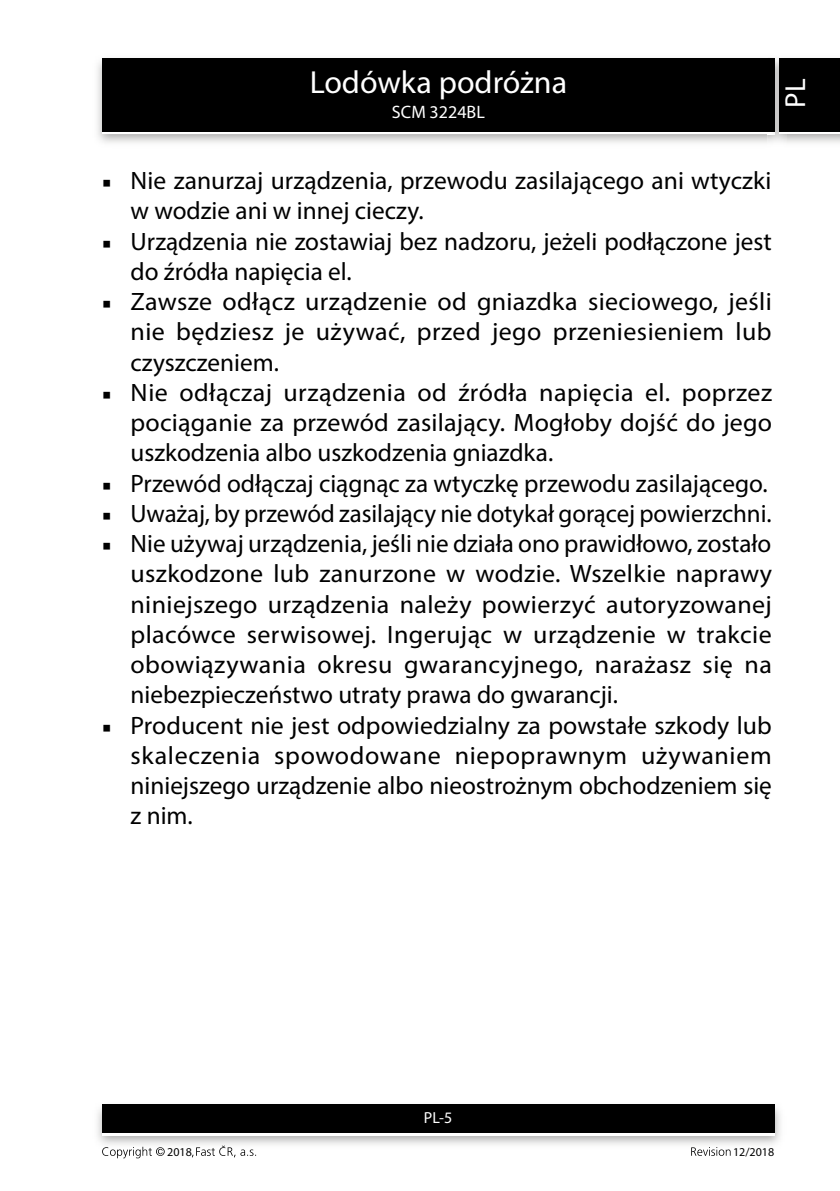
<style>
.page{position:relative;width:840px;height:1191px;background:#fff}
.page>*{position:absolute;margin:0;border:0;box-sizing:border-box;transform-origin:0 0}
.t1{font:32px "Myriad Pro";color:#fff}
.t2{font:29px "Myriad Pro";color:#fff}
.t3{font:25.2px/30.2px "Myriad Pro";color:#000;text-align:justify}
.t4{font:18px "Myriad Pro";color:#fff}
.t5{font:16px "Myriad Pro";color:#fff}
.t6{font:12px "Myriad Pro";color:#000}
.s1{font-family:"Minion Pro";font-size:23px}
</style>
<div class="page">
<div style="left:102px;top:61px;width:672px;height:73px;background:linear-gradient(to right,#000,#000)"></div>
<div style="left:102px;top:58px;width:672px;height:73px;background:#000"></div>
<img style="left:97px;top:1104px;width:684px;height:41px">
<div style="left:102px;top:1107px;width:672px;height:28px;background:linear-gradient(to right,#fff,#fff)"></div>
<div style="left:102px;top:1104px;width:672px;height:28px;background:#000"></div>
<img style="left:767px;top:56px;width:18px;height:89px">
<svg style="left:767px;top:131px;width:7px;height:3px"></svg>
<img style="left:767px;top:58px;width:7px;height:3px">
<img style="left:767px;top:61px;width:7px;height:70px">
<div style="left:778px;top:61px;width:61px;height:73px;background:linear-gradient(to right,#000,#000)"></div>
<div style="left:778px;top:58px;width:61px;height:73px;background:#000"></div>
<svg style="left:102px;top:1146px;width:63px;height:12px"></svg>
<svg style="left:192px;top:1145px;width:64px;height:12px"></svg>
<svg style="left:691px;top:1147px;width:39px;height:8px"></svg>
<p class="t1" style="left:309px;top:62px;width:259px">Lodówka podróżna</p>
<p class="t4" style="left:392px;top:101px;width:94px">SCM 3224BL</p>
<p class="t2" style="left:777px;top:108px;width:31px;rotate:-90deg">PL</p>
<p class="t3" style="left:130px;top:165px;width:642px;text-indent:-28px"><span class="s1">■</span> Nie zanurzaj urządzenia, przewodu zasilającego ani wtyczki w wodzie ani w innej cieczy.</p>
<p class="t3" style="left:130px;top:226px;width:642px;text-indent:-28px"><span class="s1">■</span> Urządzenia nie zostawiaj bez nadzoru, jeżeli podłączone jest do źródła napięcia el.</p>
<p class="t3" style="left:130px;top:286px;width:642px;text-indent:-28px"><span class="s1">■</span> Zawsze odłącz urządzenie od gniazdka sieciowego, jeśli nie będziesz je używać, przed jego przeniesieniem lub czyszczeniem.</p>
<p class="t3" style="left:130px;top:377px;width:642px;text-indent:-28px"><span class="s1">■</span> Nie odłączaj urządzenia od źródła napięcia el. poprzez pociąganie za przewód zasilający. Mogłoby dojść do jego uszkodzenia albo uszkodzenia gniazdka.</p>
<p class="t3" style="left:102px;top:467px;width:666px"><span class="s1">■</span> Przewód odłączaj ciągnąc za wtyczkę przewodu zasilającego.</p>
<p class="t3" style="left:102px;top:498px;width:670px"><span class="s1">■</span> Uważaj, by przewód zasilający nie dotykał gorącej powierzchni.</p>
<p class="t3" style="left:130px;top:528px;width:642px;text-indent:-28px"><span class="s1">■</span> Nie używaj urządzenia, jeśli nie działa ono prawidłowo, zostało uszkodzone lub zanurzone w wodzie. Wszelkie naprawy niniejszego urządzenia należy powierzyć autoryzowanej placówce serwisowej. Ingerując w urządzenie w trakcie obowiązywania okresu gwarancyjnego, narażasz się na niebezpieczeństwo utraty prawa do gwarancji.</p>
<p class="t3" style="left:130px;top:709px;width:642px;text-indent:-28px"><span class="s1">■</span> Producent nie jest odpowiedzialny za powstałe szkody lub skaleczenia spowodowane niepoprawnym używaniem niniejszego urządzenie albo nieostrożnym obchodzeniem się z nim.</p>
<p class="t5" style="left:423px;top:1108px;width:30px">PL-5</p>
<p class="t6" style="left:167px;top:1144px;width:26px">2018</p>
<p class="t6" style="left:732px;top:1144px;width:43px">12/2018</p>
</div>
